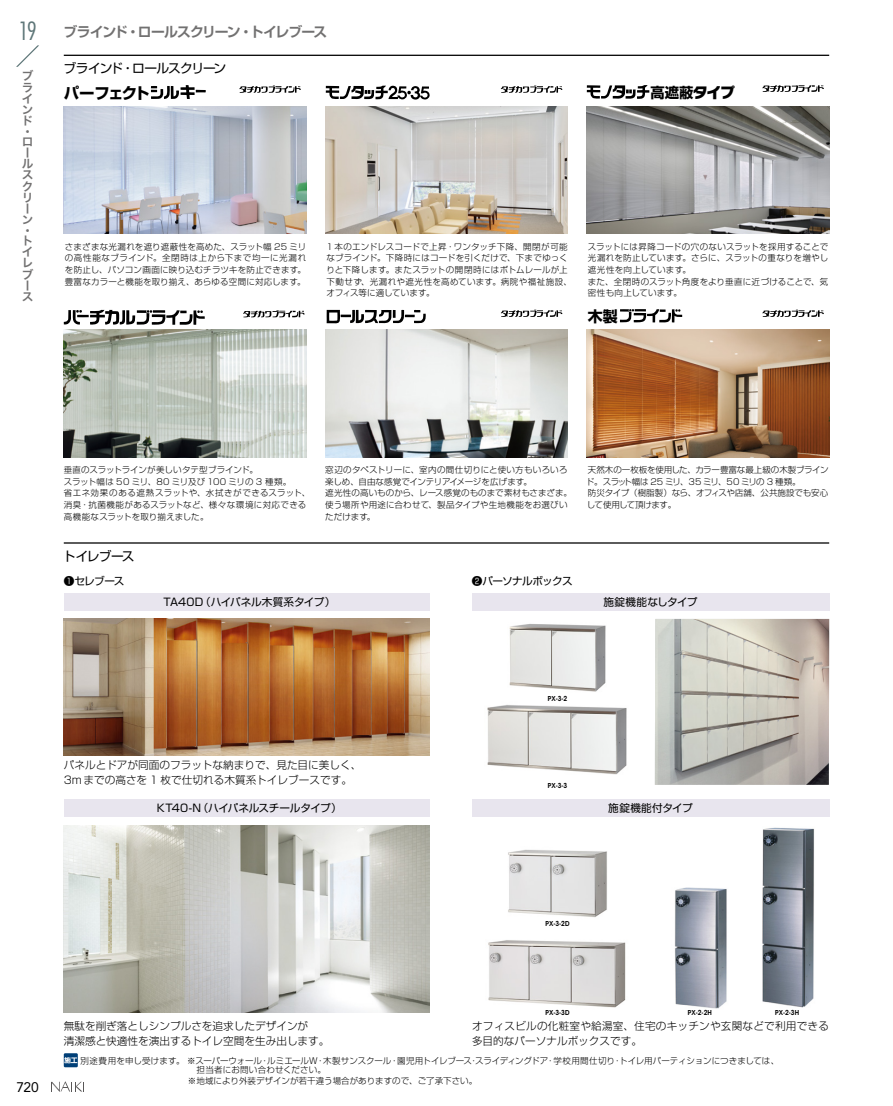
<style>
.page{position:relative;width:893px;height:1106px;background:#fff}
.page>*{position:absolute;margin:0;border:0;box-sizing:border-box;transform-origin:0 0}
.t1{font:300 condensed 24.45px "Futura Std";color:#5e7678}
.t2{font:15.45px "Shin Go Pro Bold 90 pv RKSJ H";letter-spacing:-.11em;color:#000}
.t3{font:14.85px "Shin Go Pro Bold 90 pv RKSJ H";color:#000}
.t4{font:14.25px "Shin Go Pro Bold 90 pv RKSJ H";color:#000}
.カテゴリ_大{font:700 13.8px "Shin Go Pro De";letter-spacing:-.075em;color:#727171}
.t5{font:13.8px "Avenir LT Std";color:#000}
.カテゴリ_中{font:12.75px "Shin Go Pro";letter-spacing:-.075em;color:#000}
.帯_大カテゴリー{font:11.7px/11.1px "Hira Kaku Std W6";color:#727171}
.t6{font:300 10.65px "Shin Go Pro";color:#000}
.t7{font:300 10.65px/14.9px "Shin Go Pro";letter-spacing:.02em;color:#000}
.カテゴリ_小{font:10.65px "Shin Go Pro";letter-spacing:-.035em;color:#000}
.カテゴリ_小-2{font:10.65px "Shin Go Pro";letter-spacing:-.01em;color:#000}
.カテゴリ_小-3{font:10.65px "Shin Go Pro";letter-spacing:-.055em;color:#000}
.カテゴリ_小-4{font:10.65px "Shin Go Pro";letter-spacing:-.015em;color:#000}
.カテゴリ_小-5{font:10.65px "Shin Go Pro";letter-spacing:.025em;color:#000}
.商品画像_寸法図_カラー品番{font:300 8.55px/11.7px "Shin Go Pro";letter-spacing:.01em;color:#000}
.商品画像_寸法図_カラー品番-2{font:300 8.55px/11.7px "Shin Go Pro";letter-spacing:.03em;color:#000}
.商品画像_寸法図_カラー品番-3{font:300 8.55px/11.7px "Shin Go Pro";letter-spacing:.04em;color:#000}
.商品画像_寸法図_カラー品番-4{font:300 8.55px/11.7px "Shin Go Pro";letter-spacing:-.01em;color:#000}
.商品画像_寸法図_カラー品番-5{font:300 8.55px/11.7px "Shin Go Pro";letter-spacing:-.02em;color:#000}
.商品画像_寸法図_カラー品番-6{font:300 8.55px "Shin Go Pro";letter-spacing:-.015em;color:#000}
.商品画像_寸法図_カラー品番-7{font:6.75px "N Fonts Demi";color:#000;scale:.9 1}
.s1{font-family:"Typelabo N Std Ultra 90 pv RKSJ H"}
.s2{font-size:6.9px}
</style>
<div class="page">
<img style="left:762px;top:827px;width:52px;height:181px">
<img style="left:64px;top:619px;width:365px;height:136px">
<img style="left:655px;top:619px;width:174px;height:165px">
<div style="left:64px;top:593px;width:365px;height:17px;background:#e8e5ee"></div>
<div style="left:472px;top:593px;width:357px;height:17px;background:#e8e5ee"></div>
<div style="left:472px;top:799px;width:357px;height:17px;background:#e8e5ee"></div>
<img style="left:675px;top:887px;width:52px;height:122px">
<img style="left:488px;top:940px;width:138px;height:68px">
<img style="left:508px;top:849px;width:99px;height:69px">
<img style="left:487px;top:705px;width:140px;height:70px">
<img style="left:64px;top:825px;width:365px;height:187px">
<div style="left:64px;top:799px;width:365px;height:17px;background:#e8e5ee"></div>
<img style="left:64px;top:106px;width:242px;height:128px">
<svg style="left:151px;top:85px;width:55px;height:14px"></svg>
<svg style="left:239px;top:85px;width:62px;height:8px"></svg>
<img style="left:325px;top:106px;width:243px;height:128px">
<svg style="left:501px;top:85px;width:61px;height:8px"></svg>
<img style="left:587px;top:106px;width:242px;height:128px">
<svg style="left:587px;top:85px;width:62px;height:14px"></svg>
<svg style="left:326px;top:86px;width:104px;height:14px"></svg>
<svg style="left:762px;top:85px;width:62px;height:7px"></svg>
<img style="left:64px;top:330px;width:242px;height:127px">
<svg style="left:243px;top:310px;width:62px;height:7px"></svg>
<img style="left:325px;top:330px;width:243px;height:127px">
<svg style="left:327px;top:310px;width:99px;height:13px"></svg>
<svg style="left:64px;top:310px;width:141px;height:15px"></svg>
<svg style="left:501px;top:309px;width:61px;height:8px"></svg>
<img style="left:587px;top:330px;width:242px;height:127px">
<svg style="left:620px;top:309px;width:62px;height:14px"></svg>
<svg style="left:762px;top:309px;width:62px;height:8px"></svg>
<hr style="left:64px;top:55px;width:765px;height:1px;background:#000">
<hr style="left:64px;top:542px;width:765px;height:1px;background:#000">
<img style="left:509px;top:624px;width:97px;height:68px">
<svg style="left:64px;top:1053px;width:14px;height:14px"></svg>
<svg style="left:64px;top:1057px;width:13px;height:6px"></svg>
<svg style="left:51px;top:1081px;width:33px;height:11px"></svg>
<svg style="left:16px;top:45px;width:23px;height:22px"></svg>
<h1 class="t1" style="left:18px;top:16px;width:20px">19</h1>
<p class="帯_大カテゴリー" style="left:22px;top:71px;width:13px">ブラインド・ロールスクリーン・トイレブース</p>
<p class="カテゴリ_大" style="left:63px;top:21px;width:265px">ブラインド・ロールスクリーン・トイレブース</p>
<p class="カテゴリ_中" style="left:64px;top:58px;width:164px">ブラインド・ロールスクリーン</p>
<p class="t2" style="left:64px;top:81px;width:87px">パーフェクト</p>
<p class="t4" style="left:651px;top:81px;width:86px">高遮蔽<span class="s1">タイプ</span></p>
<p class="商品画像_寸法図_カラー品番" style="left:65px;top:239px;width:243px;text-align:justify">さまざまな光漏れを遮り遮蔽性を高めた、スラット幅 25 ミリの高性能なブラインド。全閉時は上から下まで均一に光漏れを防止し、パソコン画面に映り込むチラツキを防止できます。</p>
<p class="商品画像_寸法図_カラー品番" style="left:65px;top:274px;width:242px">豊富なカラーと機能を取り揃え、あらゆる空間に対応します。</p>
<p class="商品画像_寸法図_カラー品番-2" style="left:326px;top:239px;width:247px">1 本のエンドレスコードで上昇・ワンタッチ下降、開閉が可能なブラインド。下降時にはコードを引くだけで、下までゆっくりと下降します。またスラットの開閉時にはボトムレールが上下動せず、光漏れや遮光性を高めています。病院や福祉施設、オフィス等に適しています。</p>
<p class="商品画像_寸法図_カラー品番" style="left:588px;top:239px;width:242px;text-align:justify">スラットには昇降コードの穴のないスラットを採用することで光漏れを防止しています。さらに、スラットの重なりを増やし遮光性を向上しています。</p>
<p class="商品画像_寸法図_カラー品番" style="left:588px;top:274px;width:242px">また、全閉時のスラット角度をより垂直に近づけることで、気密性も向上しています。</p>
<p class="t3" style="left:588px;top:304px;width:31px">木製</p>
<p class="商品画像_寸法図_カラー品番" style="left:64px;top:463px;width:196px">垂直のスラットラインが美しいタテ型ブラインド。</p>
<p class="商品画像_寸法図_カラー品番-6" style="left:64px;top:474px;width:229px">スラット幅は 50 ミリ、80 ミリ及び 100 ミリの 3 種類。</p>
<p class="商品画像_寸法図_カラー品番-3" style="left:64px;top:486px;width:248px">省エネ効果のある遮熱スラットや、水拭きができるスラット、消臭・抗菌機能があるスラットなど、様々な環境に対応できる高機能なスラットを取り揃えました。</p>
<p class="カテゴリ_中" style="left:63px;top:545px;width:73px">トイレブース</p>
<p class="商品画像_寸法図_カラー品番" style="left:325px;top:463px;width:244px">窓辺のタペストリーに、室内の間仕切りにと使い方もいろいろ楽しめ、自由な感覚でインテリアイメージを広げます。</p>
<p class="商品画像_寸法図_カラー品番" style="left:325px;top:486px;width:248px">遮光性の高いものから、レース感覚のものまで素材もさまざま。使う場所や用途に合わせて、製品タイプや生地機能をお選びいただけます。</p>
<p class="商品画像_寸法図_カラー品番-4" style="left:586px;top:463px;width:244px">天然木の一枚板を使用した、カラー豊富な最上級の木製ブラインド。スラット幅は 25 ミリ、35 ミリ、50 ミリの 3 種類。</p>
<p class="商品画像_寸法図_カラー品番-5" style="left:587px;top:486px;width:243px">防災タイプ（樹脂製）なら、オフィスや店舗、公共施設でも安心して使用して頂けます。</p>
<p class="カテゴリ_小" style="left:64px;top:572px;width:62px">❶セレブース</p>
<p class="カテゴリ_小-3" style="left:472px;top:572px;width:102px">❷パーソナルボックス</p>
<p class="カテゴリ_小-2" style="left:163px;top:593px;width:174px">TA40D（ハイパネル木質系タイプ）</p>
<p class="カテゴリ_小-4" style="left:604px;top:593px;width:96px">施錠機能なしタイプ</p>
<p class="t6" style="left:64px;top:756px;width:299px">パネルとドアが同面のフラットな納まりで、見た目に美しく、</p>
<p class="t6" style="left:64px;top:770px;width:290px">3mまでの高さを 1 枚で仕切れる木質系トイレブースです。</p>
<p class="カテゴリ_小" style="left:157px;top:799px;width:187px">KT40-N（ハイパネルスチールタイプ）</p>
<p class="商品画像_寸法図_カラー品番-7" style="left:548px;top:696px;width:23px">PX-<span class="s2">3</span>-<span class="s2">2</span></p>
<p class="商品画像_寸法図_カラー品番-7" style="left:548px;top:783px;width:23px">PX-<span class="s2">3</span>-<span class="s2">3</span></p>
<p class="カテゴリ_小-5" style="left:608px;top:799px;width:86px">施錠機能付タイプ</p>
<p class="商品画像_寸法図_カラー品番-7" style="left:545px;top:921px;width:28px">PX-<span class="s2">3</span>-<span class="s2">2</span>D</p>
<h3 class="t5" style="left:16px;top:1078px;width:24px">720</h3>
<p class="t6" style="left:64px;top:1017px;width:246px">無駄を削ぎ落としシンプルさを追求したデザインが</p>
<p class="t6" style="left:64px;top:1032px;width:267px">清潔感と快適性を演出するトイレ空間を生み出します。</p>
<p class="商品画像_寸法図_カラー品番-7" style="left:545px;top:1010px;width:28px">PX-<span class="s2">3</span>-<span class="s2">3</span>D</p>
<p class="商品画像_寸法図_カラー品番-7" style="left:688px;top:1010px;width:28px">PX-<span class="s2">2</span>-<span class="s2">2</span>H</p>
<p class="商品画像_寸法図_カラー品番-7" style="left:775px;top:1010px;width:28px">PX-<span class="s2">2</span>-<span class="s2">3</span>H</p>
<p class="t7" style="left:472px;top:1017px;width:359px">オフィスビルの化粧室や給湯室、住宅のキッチンや玄関などで利用できる多目的なパーソナルボックスです。</p>
<p class="商品画像_寸法図_カラー品番" style="left:81px;top:1053px;width:700px">別途費用を申し受けます。 ※スーパーウォール・ルミエールW・木製サンスクール・園児用トイレブース・スライディングドア・学校用間仕切り・トイレ用パーティションにつきましては、</p>
<p class="商品画像_寸法図_カラー品番" style="left:188px;top:1062px;width:140px">　担当者にお問い合わせください。</p>
<p class="商品画像_寸法図_カラー品番" style="left:188px;top:1073px;width:291px">※地域により外装デザインが若干違う場合がありますので、ご了承下さい。</p>
</div>
